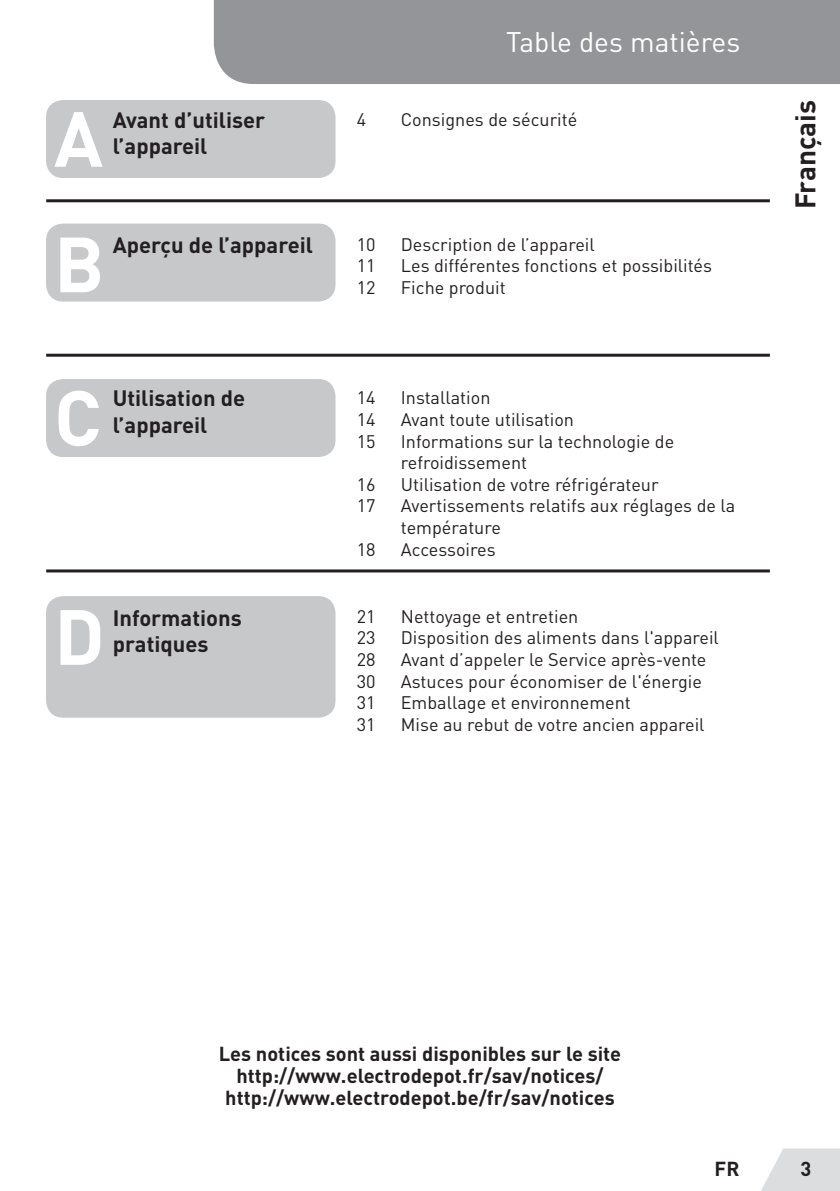
<style>
.page{position:relative;width:840px;height:1191px;background:#fff}
.page>*{position:absolute;margin:0;border:0;box-sizing:border-box;transform-origin:0 0}
.t1{font:700 76.8px "DIN Pro";color:#fff}
.TitreDroit{font:28px "DIN Pro";color:#fff}
.t2{font:700 28px "DIN Pro";color:#231f20}
.t3{font:700 22px/26.4px "DIN Pro";color:#231f20}
.Bullets{font:700 20px "DIN Pro";color:#231f20}
.t4{font:18px/21.6px "DIN Pro";color:#231f20}
</style>
<div class="page">
<div style="left:46px;top:596px;width:289px;height:121px;background:#c7c8ca;border-radius:17px"></div>
<div style="left:46px;top:379px;width:289px;height:78px;background:#c7c8ca;border-radius:17px"></div>
<svg style="left:761px;top:1148px;width:78px;height:43px;background:#e1e2e3"></svg>
<hr style="left:46px;top:199px;width:723px;height:3px;background:#231f20">
<hr style="left:46px;top:569px;width:723px;height:3px;background:#231f20">
<hr style="left:46px;top:354px;width:723px;height:3px;background:#231f20">
<div style="left:46px;top:100px;width:289px;height:78px;background:#c7c8ca;border-radius:17px"></div>
<div style="left:46px;top:223px;width:289px;height:78px;background:#c7c8ca;border-radius:17px"></div>
<div style="left:214px;top:0;width:625px;height:84px;background:#939598"></div>
<p class="t1" style="left:54px;top:87px;width:50px">A</p>
<p class="t3" style="left:113px;top:106px;width:154px">Avant d’utiliser l’appareil</p>
<p class="t1" style="left:54px;top:212px;width:52px">B</p>
<p class="t3" style="left:113px;top:231px;width:202px">Aperçu de l’appareil</p>
<p class="t1" style="left:54px;top:366px;width:49px">C</p>
<p class="t3" style="left:113px;top:384px;width:134px">Utilisation de l’appareil</p>
<p class="t1" style="left:54px;top:585px;width:52px">D</p>
<p class="t3" style="left:113px;top:604px;width:130px">Informations pratiques</p>
<p class="TitreDroit" style="left:506px;top:23px;width:235px">Table des matières</p>
<p class="t4" style="left:356px;top:108px;width:11px">4</p>
<p class="t4" style="left:400px;top:108px;width:178px">Consignes de sécurité</p>
<p class="t4" style="left:356px;top:233px;width:20px">10</p>
<p class="t4" style="left:400px;top:233px;width:195px">Description de l’appareil</p>
<p class="t4" style="left:356px;top:254px;width:20px">11</p>
<p class="t4" style="left:400px;top:254px;width:312px">Les différentes fonctions et possibilités</p>
<p class="t4" style="left:356px;top:276px;width:20px">12</p>
<p class="t4" style="left:400px;top:276px;width:106px">Fiche produit</p>
<p class="t4" style="left:356px;top:386px;width:20px">14</p>
<p class="t4" style="left:400px;top:386px;width:91px">Installation</p>
<p class="t4" style="left:356px;top:408px;width:20px">14</p>
<p class="t4" style="left:400px;top:408px;width:175px">Avant toute utilisation</p>
<p class="t4" style="left:356px;top:429px;width:20px">15</p>
<p class="t4" style="left:400px;top:429px;width:275px">Informations sur la technologie de refroidissement</p>
<p class="t4" style="left:356px;top:473px;width:20px">16</p>
<p class="t4" style="left:400px;top:473px;width:259px">Utilisation de votre réfrigérateur</p>
<p class="t4" style="left:356px;top:494px;width:20px">17</p>
<p class="t4" style="left:400px;top:494px;width:336px">Avertissements relatifs aux réglages de la température</p>
<p class="t4" style="left:356px;top:537px;width:20px">18</p>
<p class="t4" style="left:400px;top:537px;width:96px">Accessoires</p>
<p class="t4" style="left:356px;top:605px;width:20px">21</p>
<p class="t4" style="left:400px;top:605px;width:179px">Nettoyage et entretien</p>
<p class="t4" style="left:356px;top:626px;width:20px">23</p>
<p class="t4" style="left:400px;top:626px;width:319px">Disposition des aliments dans l'appareil</p>
<p class="t4" style="left:356px;top:648px;width:20px">28</p>
<p class="t4" style="left:400px;top:648px;width:307px">Avant d’appeler le Service après-vente</p>
<p class="t4" style="left:356px;top:669px;width:20px">30</p>
<p class="t4" style="left:400px;top:669px;width:302px">Astuces pour économiser de l'énergie</p>
<p class="t4" style="left:356px;top:691px;width:20px">31</p>
<p class="t4" style="left:400px;top:691px;width:231px">Emballage et environnement</p>
<p class="t4" style="left:356px;top:713px;width:20px">31</p>
<p class="t4" style="left:400px;top:713px;width:305px">Mise au rebut de votre ancien appareil</p>
<p class="t2" style="left:786px;top:209px;width:111px;rotate:-90deg">Français</p>
<p class="Bullets" style="left:219px;top:1040px;width:403px">Les notices sont aussi disponibles sur le site</p>
<p class="Bullets" style="left:236px;top:1062px;width:368px">http://www.electrodepot.fr/sav/notices/</p>
<p class="Bullets" style="left:225px;top:1084px;width:391px">http://www.electrodepot.be/fr/sav/notices</p>
<p class="Bullets" style="left:714px;top:1155px;width:26px">FR</p>
<p class="Bullets" style="left:800px;top:1155px;width:12px">3</p>
</div>
